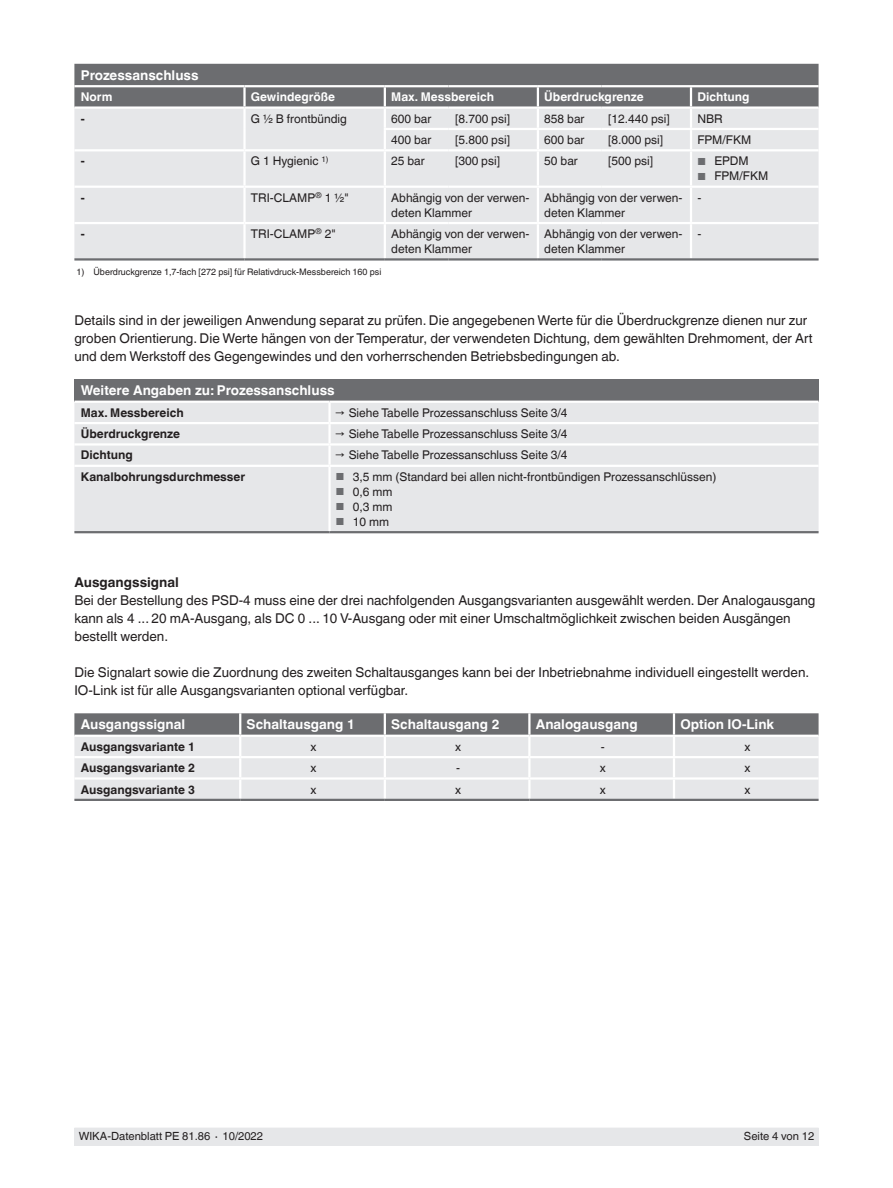
<style>
.page{position:relative;width:893px;height:1188px;background:#fff}
.page>*{position:absolute;margin:0;border:0;box-sizing:border-box;transform-origin:0 0}
.t1{font:13.5px/18px "Helvetica World";color:#231f20}
.t2{font:700 13.5px "Helvetica World";color:#fff}
.t3{font:700 13.5px "Helvetica World";color:#231f20}
.t4{font:12px/15px "Helvetica World";color:#231f20}
.t5{font:700 12px "Helvetica World";color:#231f20}
.t6{font:700 12px "Helvetica World";color:#fff}
.t7{font:11.25px "Helvetica World";color:#231f20}
.t8{font:9px "Helvetica World";color:#231f20}
.s1{font-size:10.2px;color:#6c6d70}
</style>
<div class="page">
<div style="left:74px;top:1128px;width:745px;height:17px;background:#e6e7e9"></div>
<div style="left:74px;top:151px;width:745px;height:107px;background:#e6e7e9"></div>
<svg style="left:74px;top:64px;width:745px;height:85px;background:#aeafb2"></svg>
<hr style="left:243px;top:151px;width:3px;height:35px;background:#fff">
<hr style="left:384px;top:151px;width:2px;height:35px;background:#fff">
<hr style="left:537px;top:151px;width:2px;height:35px;background:#fff">
<hr style="left:690px;top:151px;width:2px;height:35px;background:#fff">
<hr style="left:74px;top:186px;width:170px;height:2px;background:#fff">
<hr style="left:244px;top:186px;width:141px;height:2px;background:#fff">
<hr style="left:243px;top:188px;width:3px;height:34px;background:#fff">
<hr style="left:385px;top:186px;width:64px;height:2px;background:#fff">
<hr style="left:384px;top:188px;width:2px;height:34px;background:#fff">
<hr style="left:449px;top:186px;width:89px;height:2px;background:#fff">
<hr style="left:538px;top:186px;width:64px;height:2px;background:#fff">
<hr style="left:537px;top:188px;width:2px;height:34px;background:#fff">
<hr style="left:602px;top:186px;width:89px;height:2px;background:#fff">
<hr style="left:691px;top:186px;width:128px;height:2px;background:#fff">
<hr style="left:690px;top:188px;width:2px;height:34px;background:#fff">
<hr style="left:243px;top:224px;width:3px;height:34px;background:#fff">
<hr style="left:384px;top:224px;width:2px;height:34px;background:#fff">
<hr style="left:537px;top:224px;width:2px;height:34px;background:#fff">
<hr style="left:690px;top:224px;width:2px;height:34px;background:#fff">
<hr style="left:74px;top:258px;width:170px;height:3px;background:#6c6d70">
<hr style="left:244px;top:258px;width:141px;height:3px;background:#6c6d70">
<hr style="left:385px;top:258px;width:64px;height:3px;background:#6c6d70">
<hr style="left:449px;top:258px;width:89px;height:3px;background:#6c6d70">
<hr style="left:538px;top:258px;width:64px;height:3px;background:#6c6d70">
<hr style="left:602px;top:258px;width:89px;height:3px;background:#6c6d70">
<hr style="left:691px;top:258px;width:128px;height:3px;background:#6c6d70">
<hr style="left:74px;top:222px;width:170px;height:2px;background:#fff">
<hr style="left:244px;top:222px;width:141px;height:2px;background:#fff">
<hr style="left:385px;top:222px;width:64px;height:2px;background:#fff">
<hr style="left:449px;top:222px;width:89px;height:2px;background:#fff">
<hr style="left:538px;top:222px;width:64px;height:2px;background:#fff">
<hr style="left:602px;top:222px;width:89px;height:2px;background:#fff">
<hr style="left:691px;top:222px;width:128px;height:2px;background:#fff">
<div style="left:74px;top:379px;width:745px;height:23px;background:#6c6d70"></div>
<div style="left:74px;top:403px;width:745px;height:128px;background:#e6e7e9"></div>
<hr style="left:74px;top:531px;width:256px;height:2px;background:#6c6d70">
<hr style="left:330px;top:531px;width:489px;height:2px;background:#6c6d70">
<hr style="left:74px;top:401px;width:256px;height:2px;background:#fff">
<hr style="left:330px;top:401px;width:489px;height:2px;background:#fff">
<hr style="left:328px;top:403px;width:3px;height:19px;background:#fff">
<hr style="left:74px;top:422px;width:256px;height:2px;background:#fff">
<hr style="left:330px;top:422px;width:489px;height:2px;background:#fff">
<hr style="left:328px;top:424px;width:3px;height:19px;background:#fff">
<hr style="left:74px;top:443px;width:256px;height:3px;background:#fff">
<hr style="left:330px;top:443px;width:489px;height:3px;background:#fff">
<hr style="left:328px;top:446px;width:3px;height:19px;background:#fff">
<hr style="left:74px;top:465px;width:256px;height:2px;background:#fff">
<hr style="left:330px;top:465px;width:489px;height:2px;background:#fff">
<hr style="left:328px;top:467px;width:3px;height:64px;background:#fff">
<svg style="left:74px;top:713px;width:745px;height:86px;background:#cacbcd"></svg>
<hr style="left:74px;top:799px;width:166px;height:2px;background:#6c6d70">
<hr style="left:240px;top:799px;width:145px;height:2px;background:#6c6d70">
<hr style="left:385px;top:799px;width:144px;height:2px;background:#6c6d70">
<hr style="left:529px;top:799px;width:145px;height:2px;background:#6c6d70">
<hr style="left:674px;top:799px;width:145px;height:2px;background:#6c6d70">
<p class="t2" style="left:81px;top:67px;width:119px">Prozessanschluss</p>
<p class="t6" style="left:81px;top:90px;width:33px">Norm</p>
<p class="t6" style="left:251px;top:90px;width:86px">Gewindegröße</p>
<p class="t6" style="left:391px;top:90px;width:104px">Max. Messbereich</p>
<p class="t6" style="left:544px;top:90px;width:101px">Überdruckgrenze</p>
<p class="t6" style="left:697px;top:90px;width:54px">Dichtung</p>
<p class="t5" style="left:81px;top:111px;width:5px">-</p>
<p class="t4" style="left:251px;top:111px;width:98px">G ½ B frontbündig</p>
<p class="t4" style="left:391px;top:111px;width:42px">600 bar</p>
<p class="t4" style="left:455px;top:111px;width:57px">[8.700 psi]</p>
<p class="t4" style="left:544px;top:111px;width:42px">858 bar</p>
<p class="t4" style="left:608px;top:111px;width:63px">[12.440 psi]</p>
<p class="t4" style="left:697px;top:111px;width:27px">NBR</p>
<p class="t4" style="left:391px;top:132px;width:42px">400 bar</p>
<p class="t4" style="left:455px;top:132px;width:57px">[5.800 psi]</p>
<p class="t4" style="left:544px;top:132px;width:42px">600 bar</p>
<p class="t4" style="left:608px;top:132px;width:57px">[8.000 psi]</p>
<p class="t4" style="left:697px;top:132px;width:55px">FPM/FKM</p>
<p class="t5" style="left:81px;top:154px;width:5px">-</p>
<p class="t4" style="left:251px;top:154px;width:79px">G 1 Hygienic <sup>1)</sup></p>
<p class="t4" style="left:391px;top:154px;width:35px">25 bar</p>
<p class="t4" style="left:455px;top:154px;width:47px">[300 psi]</p>
<p class="t4" style="left:544px;top:154px;width:35px">50 bar</p>
<p class="t4" style="left:608px;top:154px;width:47px">[500 psi]</p>
<p class="t4" style="left:697px;top:154px;width:53px"><span class="s1">■</span> EPDM</p>
<p class="t4" style="left:697px;top:169px;width:72px"><span class="s1">■</span> FPM/FKM</p>
<p class="t5" style="left:81px;top:191px;width:5px">-</p>
<p class="t4" style="left:251px;top:190px;width:99px">TRI-CLAMP<sup>®</sup> 1 ½"</p>
<p class="t4" style="left:391px;top:190px;width:140px">Abhängig von der verwen&shy;deten Klammer</p>
<p class="t4" style="left:544px;top:190px;width:140px">Abhängig von der verwen&shy;deten Klammer</p>
<p class="t4" style="left:697px;top:190px;width:5px">-</p>
<p class="t5" style="left:81px;top:227px;width:5px">-</p>
<p class="t4" style="left:251px;top:226px;width:86px">TRI-CLAMP<sup>®</sup> 2"</p>
<p class="t4" style="left:391px;top:226px;width:140px">Abhängig von der verwen&shy;deten Klammer</p>
<p class="t4" style="left:544px;top:226px;width:140px">Abhängig von der verwen&shy;deten Klammer</p>
<p class="t4" style="left:697px;top:226px;width:5px">-</p>
<p class="t8" style="left:77px;top:267px;width:306px">1) Überdruckgrenze 1,7-fach [272 psi] für Relativdruck-Messbereich 160 psi</p>
<p class="t1" style="left:74px;top:312px;width:740px">Details sind in der jeweiligen Anwendung separat zu prüfen. Die angegebenen Werte für die Überdruckgrenze dienen nur zur groben Orientierung. Die Werte hängen von der Temperatur, der verwendeten Dichtung, dem gewählten Drehmoment, der Art und dem Werkstoff des Gegengewindes und den vorherrschenden Betriebsbedingungen ab.</p>
<p class="t2" style="left:81px;top:383px;width:255px">Weitere Angaben zu: Prozessanschluss</p>
<p class="t5" style="left:81px;top:406px;width:104px">Max. Messbereich</p>
<p class="t4" style="left:336px;top:405px;width:233px">→ Siehe Tabelle Prozessanschluss Seite 3/4</p>
<p class="t5" style="left:81px;top:427px;width:101px">Überdruckgrenze</p>
<p class="t4" style="left:336px;top:426px;width:233px">→ Siehe Tabelle Prozessanschluss Seite 3/4</p>
<p class="t5" style="left:81px;top:448px;width:54px">Dichtung</p>
<p class="t4" style="left:336px;top:448px;width:233px">→ Siehe Tabelle Prozessanschluss Seite 3/4</p>
<p class="t5" style="left:81px;top:470px;width:166px">Kanalbohrungsdurchmesser</p>
<p class="t4" style="left:336px;top:469px;width:382px"><span class="s1">■</span> 3,5 mm (Standard bei allen nicht-frontbündigen Prozessanschlüssen)</p>
<p class="t4" style="left:336px;top:484px;width:58px"><span class="s1">■</span> 0,6 mm</p>
<p class="t4" style="left:336px;top:499px;width:58px"><span class="s1">■</span> 0,3 mm</p>
<p class="t4" style="left:336px;top:514px;width:55px"><span class="s1">■</span> 10 mm</p>
<p class="t3" style="left:74px;top:575px;width:106px">Ausgangssignal</p>
<p class="t1" style="left:74px;top:592px;width:742px">Bei der Bestellung des PSD-4 muss eine der drei nachfolgenden Ausgangsvarianten ausgewählt werden. Der Analogausgang kann als 4 ... 20 mA-Ausgang, als DC 0 ... 10 V-Ausgang oder mit einer Umschaltmöglichkeit zwischen beiden Ausgängen bestellt werden.</p>
<p class="t1" style="left:74px;top:664px;width:736px">Die Signalart sowie die Zuordnung des zweiten Schaltausganges kann bei der Inbetriebnahme individuell eingestellt werden.<br>IO-Link ist für alle Ausgangsvarianten optional verfügbar.</p>
<p class="t2" style="left:81px;top:717px;width:106px">Ausgangssignal</p>
<p class="t2" style="left:247px;top:717px;width:110px">Schaltausgang 1</p>
<p class="t2" style="left:391px;top:717px;width:110px">Schaltausgang 2</p>
<p class="t2" style="left:536px;top:717px;width:103px">Analogausgang</p>
<p class="t2" style="left:680px;top:717px;width:95px">Option IO-Link</p>
<p class="t5" style="left:81px;top:740px;width:116px">Ausgangsvariante 1</p>
<p class="t4" style="left:311px;top:739px;width:7px">x</p>
<p class="t4" style="left:455px;top:739px;width:7px">x</p>
<p class="t4" style="left:601px;top:739px;width:5px">-</p>
<p class="t4" style="left:744px;top:739px;width:7px">x</p>
<p class="t5" style="left:81px;top:761px;width:116px">Ausgangsvariante 2</p>
<p class="t4" style="left:311px;top:760px;width:7px">x</p>
<p class="t4" style="left:456px;top:760px;width:5px">-</p>
<p class="t4" style="left:600px;top:760px;width:7px">x</p>
<p class="t4" style="left:744px;top:760px;width:7px">x</p>
<p class="t5" style="left:81px;top:782px;width:116px">Ausgangsvariante 3</p>
<p class="t4" style="left:311px;top:782px;width:7px">x</p>
<p class="t4" style="left:455px;top:782px;width:7px">x</p>
<p class="t4" style="left:600px;top:782px;width:7px">x</p>
<p class="t4" style="left:744px;top:782px;width:7px">x</p>
<p class="t7" style="left:79px;top:1130px;width:186px">WIKA-Datenblatt PE 81.86 ∙ 10/2022</p>
<p class="t7" style="left:744px;top:1130px;width:72px">Seite 4 von 12</p>
</div>
